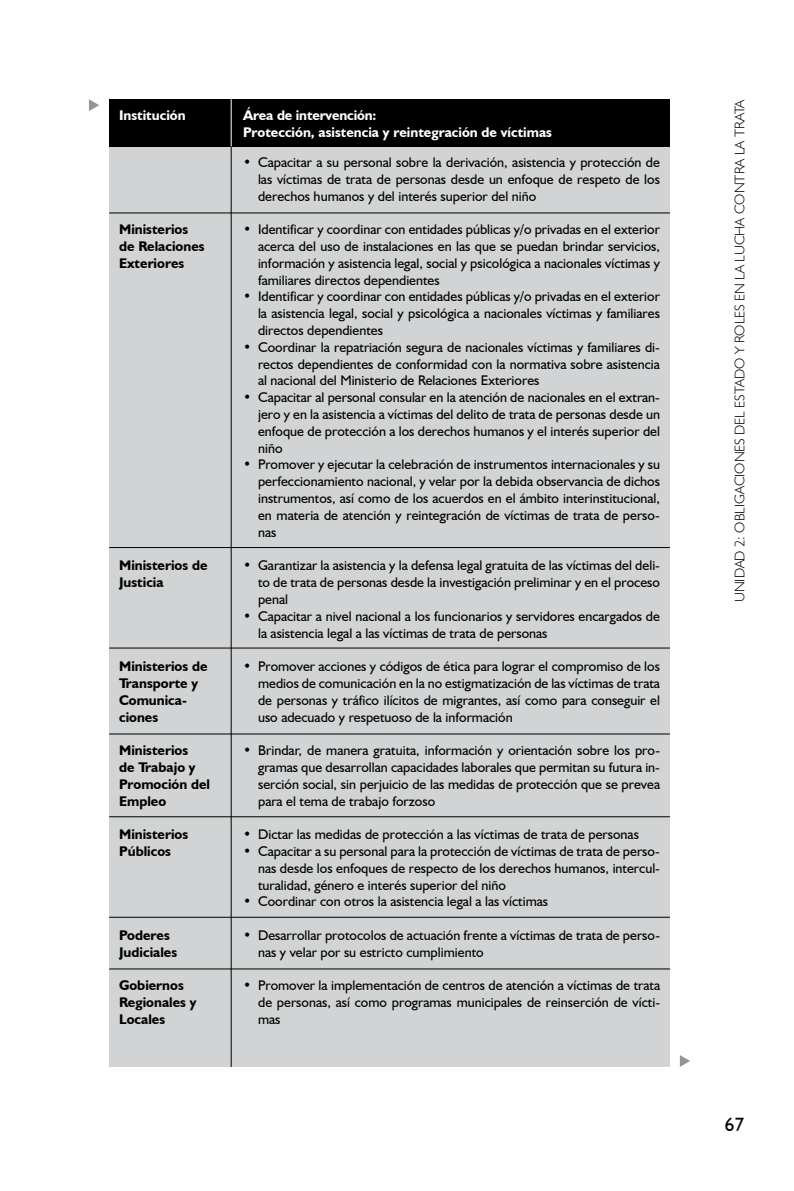
<style>
.page{position:relative;width:794px;height:1191px;background:#fff}
.page>*{position:absolute;margin:0;border:0;box-sizing:border-box;transform-origin:0 0}
.t1{font:19.25px "Humanist 521 BT";color:#000}
.t2{font:14px/16.8px "Humanist 521 BT";color:#000;text-align:justify}
.t3{font:700 14px/16.8px "Humanist 521 BT";color:#000}
.t4{font:700 14px/16.8px "Humanist 521 BT";color:#fff}
.t5{font:300 14px "Humanist 521 BT";color:#000}
</style>
<div class="page">
<div style="left:109px;top:146px;width:561px;height:921px;background:#d1d3d4"></div>
<div style="left:109px;top:99px;width:561px;height:47px;background:#000"></div>
<hr style="left:231px;top:146px;width:1px;height:921px;background:#000">
<hr style="left:231px;top:99px;width:1px;height:47px;background:#fff">
<hr style="left:109px;top:212px;width:561px;height:1px;background:#000">
<hr style="left:109px;top:647px;width:561px;height:1px;background:#000">
<hr style="left:109px;top:916px;width:561px;height:1px;background:#000">
<hr style="left:109px;top:547px;width:561px;height:1px;background:#000">
<hr style="left:109px;top:816px;width:561px;height:1px;background:#000">
<hr style="left:109px;top:968px;width:561px;height:1px;background:#000">
<hr style="left:109px;top:733px;width:561px;height:1px;background:#000">
<svg style="left:680px;top:1055px;width:10px;height:12px"></svg>
<svg style="left:89px;top:99px;width:10px;height:12px"></svg>
<p class="t4" style="left:119px;top:106px;width:68px">Institución</p>
<p class="t4" style="left:243px;top:106px;width:310px">Área de intervención:<br>Protección, asistencia y reintegración de víctimas</p>
<p class="t3" style="left:119px;top:221px;width:87px">Ministerios de Relaciones<br>Exteriores</p>
<p class="t3" style="left:119px;top:557px;width:90px">Ministerios de<br>Justicia</p>
<p class="t3" style="left:119px;top:657px;width:90px">Ministerios de<br>Transporte y<br>Comunica&shy;ciones</p>
<p class="t3" style="left:119px;top:741px;width:92px">Ministerios<br>de Trabajo y<br>Promoción del<br>Empleo</p>
<p class="t3" style="left:119px;top:825px;width:71px">Ministerios<br>Públicos</p>
<p class="t3" style="left:119px;top:926px;width:60px">Poderes<br>Judiciales</p>
<p class="t3" style="left:119px;top:977px;width:79px">Gobiernos<br>Regionales y<br>Locales</p>
<p class="t2" style="left:258px;top:153px;width:403px;text-indent:-15px">• Capacitar a su personal sobre la derivación, asistencia y protección de las víctimas de trata de personas desde un enfoque de respeto de los derechos humanos y del interés superior del niño</p>
<p class="t2" style="left:258px;top:221px;width:403px;text-indent:-15px">• Identificar y coordinar con entidades públicas y/o privadas en el exterior acerca del uso de instalaciones en las que se puedan brindar servicios, información y asistencia legal, social y psicológica a nacionales víctimas y familiares directos dependientes</p>
<p class="t2" style="left:258px;top:288px;width:403px;text-indent:-15px">• Identificar y coordinar con entidades públicas y/o privadas en el exterior la asistencia legal, social y psicológica a nacionales víctimas y familiares directos dependientes</p>
<p class="t2" style="left:258px;top:338px;width:403px;text-indent:-15px">• Coordinar la repatriación segura de nacionales víctimas y familiares di&shy;rectos dependientes de conformidad con la normativa sobre asistencia al nacional del Ministerio de Relaciones Exteriores</p>
<p class="t2" style="left:258px;top:389px;width:403px;text-indent:-15px">• Capacitar al personal consular en la atención de nacionales en el extran&shy;jero y en la asistencia a víctimas del delito de trata de personas desde un enfoque de protección a los derechos humanos y el interés superior del niño</p>
<p class="t2" style="left:258px;top:456px;width:403px;text-indent:-15px">• Promover y ejecutar la celebración de instrumentos internacionales y su perfeccionamiento nacional, y velar por la debida observancia de dichos instrumentos, así como de los acuerdos en el ámbito interinstitucional, en materia de atención y reintegración de víctimas de trata de perso&shy;nas</p>
<p class="t2" style="left:258px;top:557px;width:403px;text-indent:-15px">• Garantizar la asistencia y la defensa legal gratuita de las víctimas del deli&shy;to de trata de personas desde la investigación preliminar y en el proceso penal</p>
<p class="t2" style="left:258px;top:607px;width:403px;text-indent:-15px">• Capacitar a nivel nacional a los funcionarios y servidores encargados de la asistencia legal a las víctimas de trata de personas</p>
<p class="t2" style="left:258px;top:657px;width:403px;text-indent:-15px">• Promover acciones y códigos de ética para lograr el compromiso de los medios de comunicación en la no estigmatización de las víctimas de trata de personas y tráfico ilícitos de migrantes, así como para conseguir el uso adecuado y respetuoso de la información</p>
<p class="t2" style="left:258px;top:741px;width:403px;text-indent:-15px">• Brindar, de manera gratuita, información y orientación sobre los pro&shy;gramas que desarrollan capacidades laborales que permitan su futura in&shy;serción social, sin perjuicio de las medidas de protección que se prevea para el tema de trabajo forzoso</p>
<p class="t2" style="left:243px;top:825px;width:397px">• Dictar las medidas de protección a las víctimas de trata de personas</p>
<p class="t2" style="left:258px;top:842px;width:403px;text-indent:-15px">• Capacitar a su personal para la protección de víctimas de trata de perso&shy;nas desde los enfoques de respecto de los derechos humanos, intercul&shy;turalidad, género e interés superior del niño</p>
<p class="t2" style="left:243px;top:893px;width:306px">• Coordinar con otros la asistencia legal a las víctimas</p>
<p class="t2" style="left:258px;top:926px;width:403px;text-indent:-15px">• Desarrollar protocolos de actuación frente a víctimas de trata de perso&shy;nas y velar por su estricto cumplimiento</p>
<p class="t2" style="left:258px;top:977px;width:403px;text-indent:-15px">• Promover la implementación de centros de atención a víctimas de trata de personas, así como programas municipales de reinserción de vícti&shy;mas</p>
<p class="t5" style="left:731px;top:602px;width:504px;rotate:-90deg">UNIDAD 2: OBLIGACIONES DEL ESTADO Y ROLES EN LA LUCHA CONTRA LA TRATA</p>
<h1 class="t1" style="left:725px;top:1112px;width:21px">67</h1>
</div>
